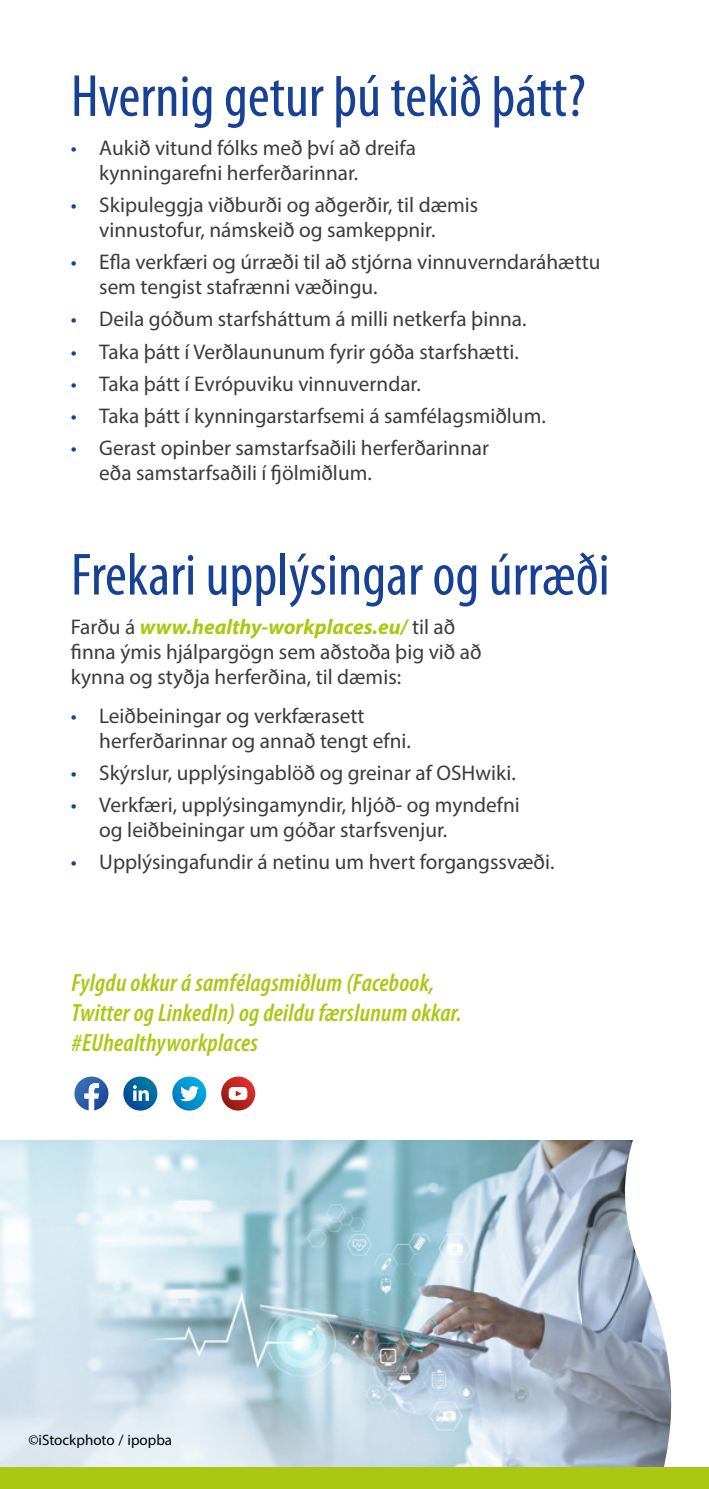
<style>
.page{position:relative;width:709px;height:1489px;background:#fff}
.page>*{position:absolute;margin:0;border:0;box-sizing:border-box;transform-origin:0 0}
.Title_H1{font:condensed 60px "Myriad Pro";color:#164194}
.catch_phrase{font:italic 600 condensed 25px/30px "Myriad Pro";letter-spacing:.01em;color:#aac811}
.t1{font:21.25px/25px "Myriad Pro";color:#3c3c3b}
.t2{font:15px "Myriad Pro";color:#000}
.s1{color:#164194}
.s2{font-weight:700;font-style:italic;color:#aac811}
</style>
<div class="page">
<img style="left:0;top:1140px;width:611px;height:327px">
<svg style="left:611px;top:1140px;width:61px;height:327px"></svg>
<div style="left:0;top:1467px;width:709px;height:21px;background:#aac811"></div>
<svg style="left:172px;top:1076px;width:34px;height:34px"></svg>
<svg style="left:180px;top:1085px;width:19px;height:16px"></svg>
<svg style="left:221px;top:1076px;width:34px;height:34px"></svg>
<svg style="left:229px;top:1086px;width:18px;height:13px"></svg>
<svg style="left:74px;top:1076px;width:34px;height:34px"></svg>
<svg style="left:123px;top:1076px;width:34px;height:34px"></svg>
<svg style="left:133px;top:1085px;width:16px;height:15px"></svg>
<h1 class="Title_H1" style="left:71px;top:60px;width:516px">Hvernig getur þú tekið þátt?</h1>
<p class="t1" style="left:99px;top:135px;width:318px;text-indent:-28px"><span class="s1">•</span> Aukið vitund fólks með því að dreifa kynningarefni herferðarinnar.</p>
<p class="t1" style="left:99px;top:192px;width:380px;text-indent:-28px"><span class="s1">•</span> Skipuleggja viðburði og aðgerðir, til dæmis vinnustofur, námskeið og samkeppnir.</p>
<p class="t1" style="left:99px;top:249px;width:503px;text-indent:-28px"><span class="s1">•</span> Efla verkfæri og úrræði til að stjórna vinnuverndaráhættu sem tengist stafrænni væðingu.</p>
<p class="t1" style="left:71px;top:306px;width:457px"><span class="s1">•</span> Deila góðum starfsháttum á milli netkerfa þinna.</p>
<p class="t1" style="left:71px;top:338px;width:449px"><span class="s1">•</span> Taka þátt í Verðlaununum fyrir góða starfshætti.</p>
<p class="t1" style="left:71px;top:371px;width:351px"><span class="s1">•</span> Taka þátt í Evrópuviku vinnuverndar.</p>
<p class="t1" style="left:71px;top:403px;width:476px"><span class="s1">•</span> Taka þátt í kynningarstarfsemi á samfélagsmiðlum.</p>
<p class="t1" style="left:99px;top:435px;width:391px;text-indent:-28px"><span class="s1">•</span> Gerast opinber samstarfsaðili herferðarinnar eða samstarfsaðili í fjölmiðlum.</p>
<h1 class="Title_H1" style="left:71px;top:538px;width:540px">Frekari upplýsingar og úrræði</h1>
<p class="t1" style="left:71px;top:613px;width:412px">Farðu á <span class="s2">www.healthy-workplaces.eu/</span> til að finna ýmis hjálpargögn sem aðstoða þig við að kynna og styðja herferðina, til dæmis:</p>
<p class="t1" style="left:99px;top:703px;width:313px;text-indent:-28px"><span class="s1">•</span> Leiðbeiningar og verkfærasett herferðarinnar og annað tengt efni.</p>
<p class="t1" style="left:71px;top:760px;width:446px"><span class="s1">•</span> Skýrslur, upplýsingablöð og greinar af OSHwiki.</p>
<p class="t1" style="left:99px;top:792px;width:422px;text-indent:-28px"><span class="s1">•</span> Verkfæri, upplýsingamyndir, hljóð- og myndefni og leiðbeiningar um góðar starfsvenjur.</p>
<p class="t1" style="left:71px;top:849px;width:485px"><span class="s1">•</span> Upplýsingafundir á netinu um hvert forgangssvæði.</p>
<p class="catch_phrase" style="left:72px;top:967px;width:392px">Fylgdu okkur á samfélagsmiðlum (Facebook,<br>Twitter og LinkedIn) og deildu færslunum okkar. #EUhealthyworkplaces</p>
<p class="t2" style="left:28px;top:1430px;width:145px">©iStockphoto / ipopba</p>
</div>
